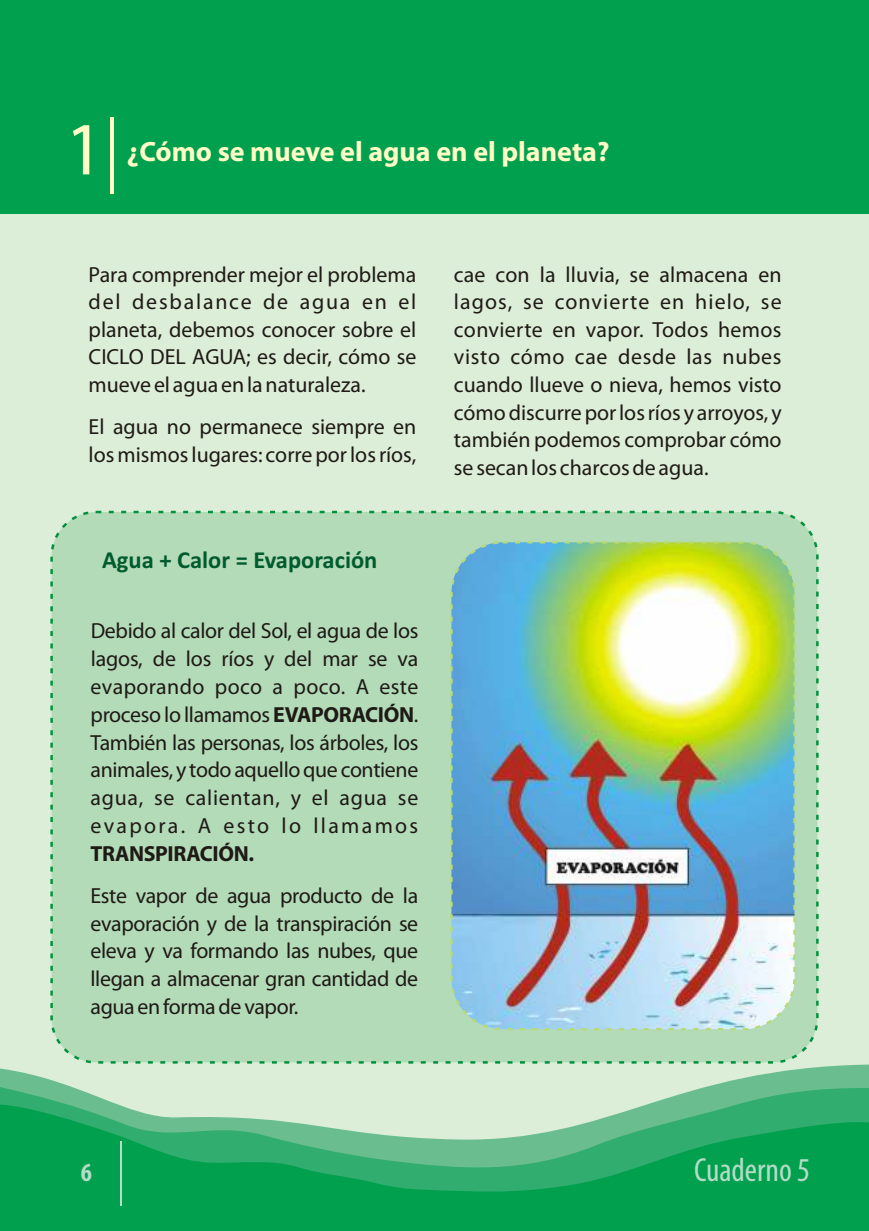
<style>
.page{position:relative;width:869px;height:1231px;background:#fff}
.page>*{position:absolute;margin:0;border:0;box-sizing:border-box;transform-origin:0 0}
.t1{font:75.6px "Myriad Pro";color:#fffcc6}
.t2{font:condensed 33.43px "Myriad Pro";color:#b5dcc6}
.t3{font:700 28px "Myriad Pro";color:#fffcc6}
.t4{font:700 condensed 26.25px "Myriad Pro";color:#b5dcc6}
.t5{font:700 24.5px "Calibri";color:#005b2e}
.t6{font:21.88px/27.7px "Myriad Pro";color:#1e1a16;text-align:justify}
.t7{font:700 21.88px "Myriad Pro";letter-spacing:-.015em;color:#1e1a16}
.s1{font-weight:700}
</style>
<div class="page">
<hr style="left:868px;top:0;width:1px;height:1230px;background:#dcedd8">
<div style="left:0;top:0;width:868px;height:1230px;background:#dcedd8"></div>
<div style="left:50px;top:510px;width:768px;height:553px;background:#b3dbb7;border:2px dashed #00923d;border-radius:45px"></div>
<div style="left:0;top:0;width:868px;height:213px;background:#00a04f"></div>
<svg style="left:0;top:1064px;width:868px;height:22px"></svg>
<svg style="left:0;top:1086px;width:868px;height:18px"></svg>
<svg style="left:0;top:1104px;width:868px;height:126px;background:#2dae6b"></svg>
<hr style="left:120px;top:1141px;width:2px;height:64px;background:#b5dcc6">
<hr style="left:110px;top:117px;width:4px;height:77px;background:#fffcc6">
<img style="left:451px;top:542px;width:343px;height:487px;border-radius:51px">
<div style="left:450px;top:541px;width:345px;height:489px;border:2px dashed #b7da7a;border-radius:51px"></div>
<svg style="left:868px;top:1064px;width:1px;height:166px"></svg>
<h1 class="t1" style="left:65px;top:118px;width:40px">1</h1>
<p class="t3" style="left:127px;top:140px;width:484px">¿Cómo se mueve el agua en el planeta?</p>
<p class="t6" style="left:89px;top:262px;width:329px">Para comprender mejor el problema del desbalance de agua en el planeta, debemos conocer sobre el CICLO DEL AGUA; es decir, cómo se mueve el agua en la naturaleza.</p>
<p class="t6" style="left:89px;top:415px;width:329px">El agua no permanece siempre en los mismos lugares: corre por los ríos,</p>
<p class="t5" style="left:102px;top:550px;width:277px">Agua + Calor = Evaporación</p>
<p class="t6" style="left:90px;top:619px;width:329px">Debido al calor del Sol, el agua de los lagos, de los ríos y del mar se va evaporando poco a poco. A este proceso lo llamamos <span class="s1">EVAPORACIÓN</span>.<br>También las personas, los árboles, los animales, y todo aquello que contiene agua, se calientan, y el agua se evapora. A esto lo llamamos</p>
<p class="t7" style="left:90px;top:844px;width:165px">TRANSPIRACIÓN.</p>
<p class="t6" style="left:90px;top:883px;width:329px">Este vapor de agua producto de la evaporación y de la transpiración se eleva y va formando las nubes, que llegan a almacenar gran cantidad de agua en forma de vapor.</p>
<p class="t6" style="left:453px;top:262px;width:329px">cae con la lluvia, se almacena en lagos, se convierte en hielo, se convierte en vapor. Todos hemos visto cómo cae desde las nubes cuando llueve o nieva, hemos visto cómo discurre por los ríos y arroyos, y también podemos comprobar cómo se secan los charcos de agua.</p>
<p class="t4" style="left:81px;top:1161px;width:13px">6</p>
<h2 class="t2" style="left:693px;top:1155px;width:117px">Cuaderno 5</h2>
</div>
